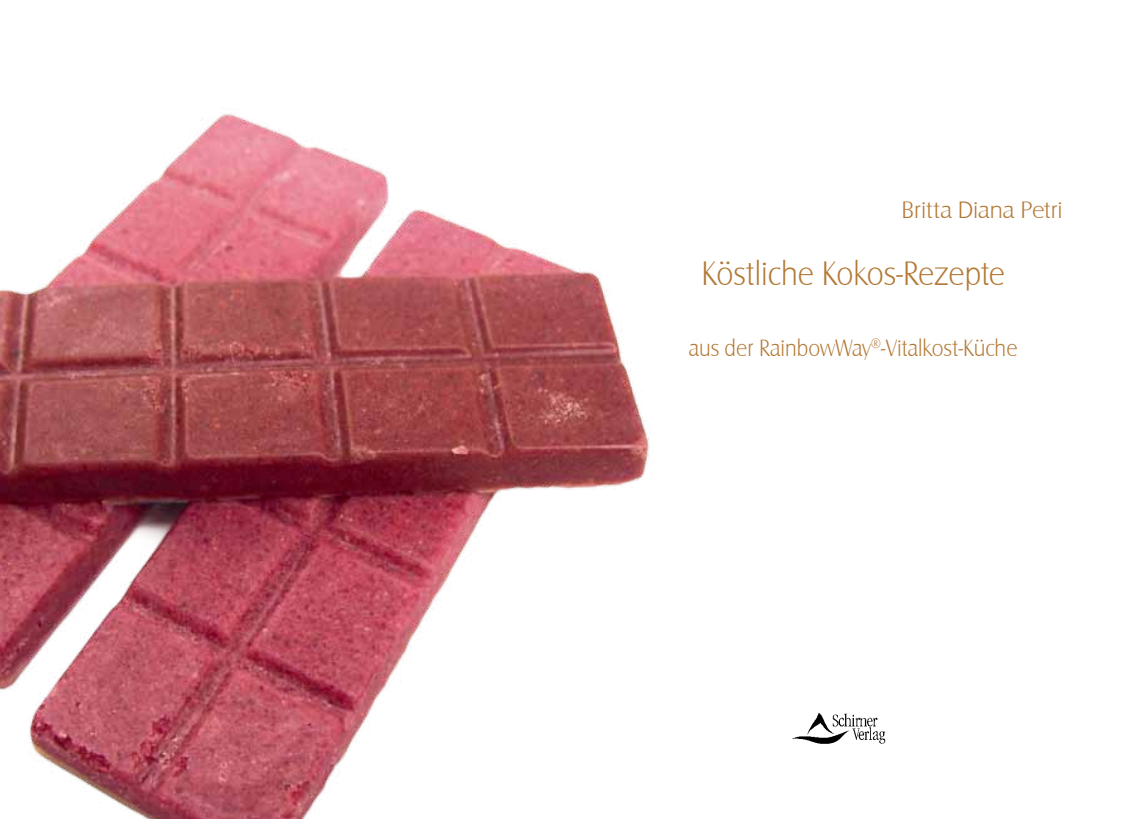
<style>
.page{position:relative;width:1141px;height:819px;background:#fff}
.page>*{position:absolute;margin:0;border:0;box-sizing:border-box;transform-origin:0 0}
.t1{font:35px "Castle T Ligh";color:#b37834;scale:.9 1}
.t2{font:24.5px "Castle T Ligh";letter-spacing:-.005em;color:#b37834}
.t3{font:24.32px "Castle T Ligh";color:#b37834;scale:.9 1}
</style>
<div class="page">
<img style="left:0;top:113px;width:650px;height:706px">
<img style="left:792px;top:712px;width:94px;height:32px">
<p class="t2" style="left:902px;top:197px;width:163px">Britta Diana Petri</p>
<h1 class="t1" style="left:701px;top:255px;width:339px">Köstliche Kokos-Rezepte</h1>
<p class="t3" style="left:689px;top:335px;width:367px">aus der RainbowWay<sup>®</sup>-Vitalkost-Küche</p>
</div>
